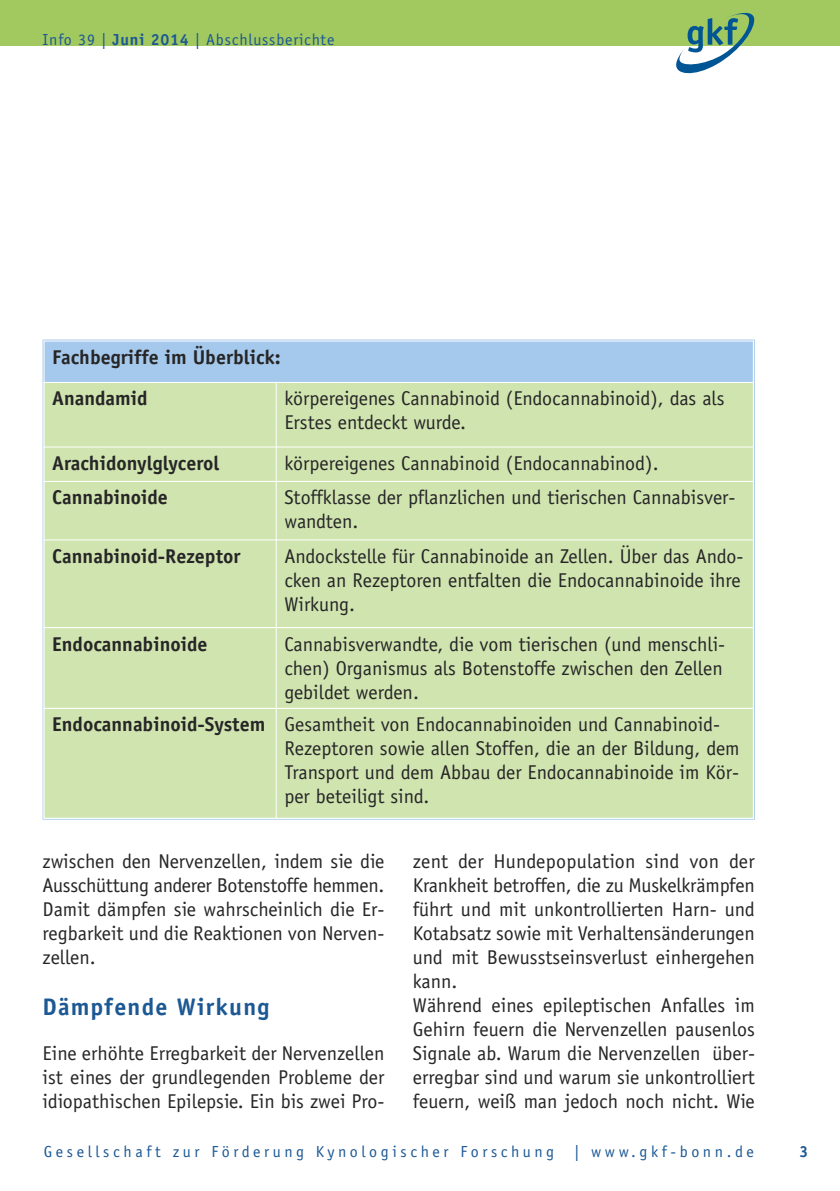
<style>
.page{position:relative;width:840px;height:1191px;background:#fff}
.page>*{position:absolute;margin:0;border:0;box-sizing:border-box;transform-origin:0 0}
.t1{font:700 24px "Officina Sans";letter-spacing:.05em;color:#1c5894}
.t2{font:20px/24px "Officina Sans";color:#272627}
.t3{font:700 20px/41.4px "Officina Sans";color:#272627}
.t4{font:16px "Officina Sans";letter-spacing:.225em;color:#1c5894}
.t5{font:16px "Officina Sans";letter-spacing:.05em;color:#1c5894}
.t6{font:700 16px "Officina Sans";color:#1c5894}
.s1{font-weight:700}
</style>
<div class="page">
<div style="left:0;top:0;width:839px;height:45px;background:#a1c960"></div>
<svg style="left:674px;top:13px;width:80px;height:61px"></svg>
<div style="left:44px;top:340px;width:709px;height:42px;background:#a5c9ec"></div>
<div style="left:45px;top:383px;width:230px;height:63px;background:#d0e4af"></div>
<div style="left:276px;top:383px;width:476px;height:63px;background:#d0e4af"></div>
<div style="left:45px;top:447px;width:230px;height:34px;background:#d0e4af"></div>
<div style="left:276px;top:447px;width:476px;height:34px;background:#d0e4af"></div>
<div style="left:45px;top:482px;width:230px;height:57px;background:#d0e4af"></div>
<div style="left:276px;top:482px;width:476px;height:57px;background:#d0e4af"></div>
<div style="left:45px;top:540px;width:230px;height:87px;background:#d0e4af"></div>
<div style="left:276px;top:540px;width:476px;height:87px;background:#d0e4af"></div>
<div style="left:45px;top:628px;width:230px;height:80px;background:#d0e4af"></div>
<div style="left:276px;top:628px;width:476px;height:80px;background:#d0e4af"></div>
<div style="left:45px;top:709px;width:230px;height:108px;background:#d0e4af"></div>
<div style="left:276px;top:709px;width:476px;height:108px;background:#d0e4af"></div>
<hr style="left:44px;top:340px;width:1px;height:478px;background:#fff">
<hr style="left:752px;top:340px;width:1px;height:478px;background:#fff">
<hr style="left:44px;top:340px;width:709px;height:1px;background:#fff">
<p class="t5" style="left:43px;top:34px;width:293px">Info 39 | <span class="s1">Juni 2014</span> | Abschlussberichte</p>
<p class="t3" style="left:52px;top:338px;width:230px">Fachbegriffe im Überblick:<br>Anandamid</p>
<p class="t2" style="left:284px;top:388px;width:441px">körpereigenes Cannabinoid (Endocannabinoid), das als<br>Erstes entdeckt wurde.</p>
<p class="t3" style="left:52px;top:444px;width:168px">Arachidonylglycerol</p>
<p class="t2" style="left:284px;top:453px;width:375px">körpereigenes Cannabinoid (Endocannabinod).</p>
<p class="t3" style="left:52px;top:478px;width:117px">Cannabinoide</p>
<p class="t2" style="left:284px;top:487px;width:452px">Stoffklasse der pflanzlichen und tierischen Cannabisver&shy;wandten.</p>
<p class="t3" style="left:52px;top:537px;width:190px">Cannabinoid-Rezeptor</p>
<p class="t2" style="left:284px;top:546px;width:460px">Andockstelle für Cannabinoide an Zellen. Über das Ando&shy;cken an Rezeptoren entfalten die Endocannabinoide ihre<br>Wirkung.</p>
<p class="t3" style="left:52px;top:625px;width:157px">Endocannabinoide</p>
<p class="t2" style="left:284px;top:633px;width:442px">Cannabisverwandte, die vom tierischen (und menschli&shy;chen) Organismus als Botenstoffe zwischen den Zellen gebildet werden.</p>
<p class="t2" style="left:284px;top:714px;width:456px;text-indent:-232px"><span class="s1">Endocannabinoid-System</span> Gesamtheit von Endocannabinoiden und Cannabinoid-Rezeptoren sowie allen Stoffen, die an der Bildung, dem Transport und dem Abbau der Endocannabinoide im Kör&shy;per beteiligt sind.</p>
<p class="t2" style="left:43px;top:850px;width:343px;text-align:justify">zwischen den Nervenzellen, indem sie die Ausschüttung anderer Botenstoffe hemmen.<br>Damit dämpfen sie wahrscheinlich die Er&shy;regbarkeit und die Reaktionen von Nerven&shy;zellen.</p>
<p class="t1" style="left:43px;top:997px;width:228px">Dämpfende Wirkung</p>
<p class="t2" style="left:43px;top:1042px;width:343px;text-align:justify">Eine erhöhte Erregbarkeit der Nervenzellen ist eines der grundlegenden Probleme der idiopathischen Epilepsie. Ein bis zwei Pro-</p>
<p class="t2" style="left:412px;top:850px;width:343px">zent der Hundepopulation sind von der Krankheit betroffen, die zu Muskelkrämpfen führt und mit unkontrollierten Harn- und Kotabsatz sowie mit Verhaltensänderungen und mit Bewusstseinsverlust einhergehen kann.<br>Während eines epileptischen Anfalles im Gehirn feuern die Nervenzellen pausenlos Signale ab. Warum die Nervenzellen über&shy;erregbar sind und warum sie unkontrolliert feuern, weiß man jedoch noch nicht. Wie</p>
<p class="t4" style="left:44px;top:1145px;width:511px">Gesellschaft zur Förderung Kynologischer Forschung</p>
<p class="t4" style="left:574px;top:1145px;width:181px">| www.gkf-bonn.de</p>
<p class="t6" style="left:798px;top:1145px;width:10px">3</p>
</div>
